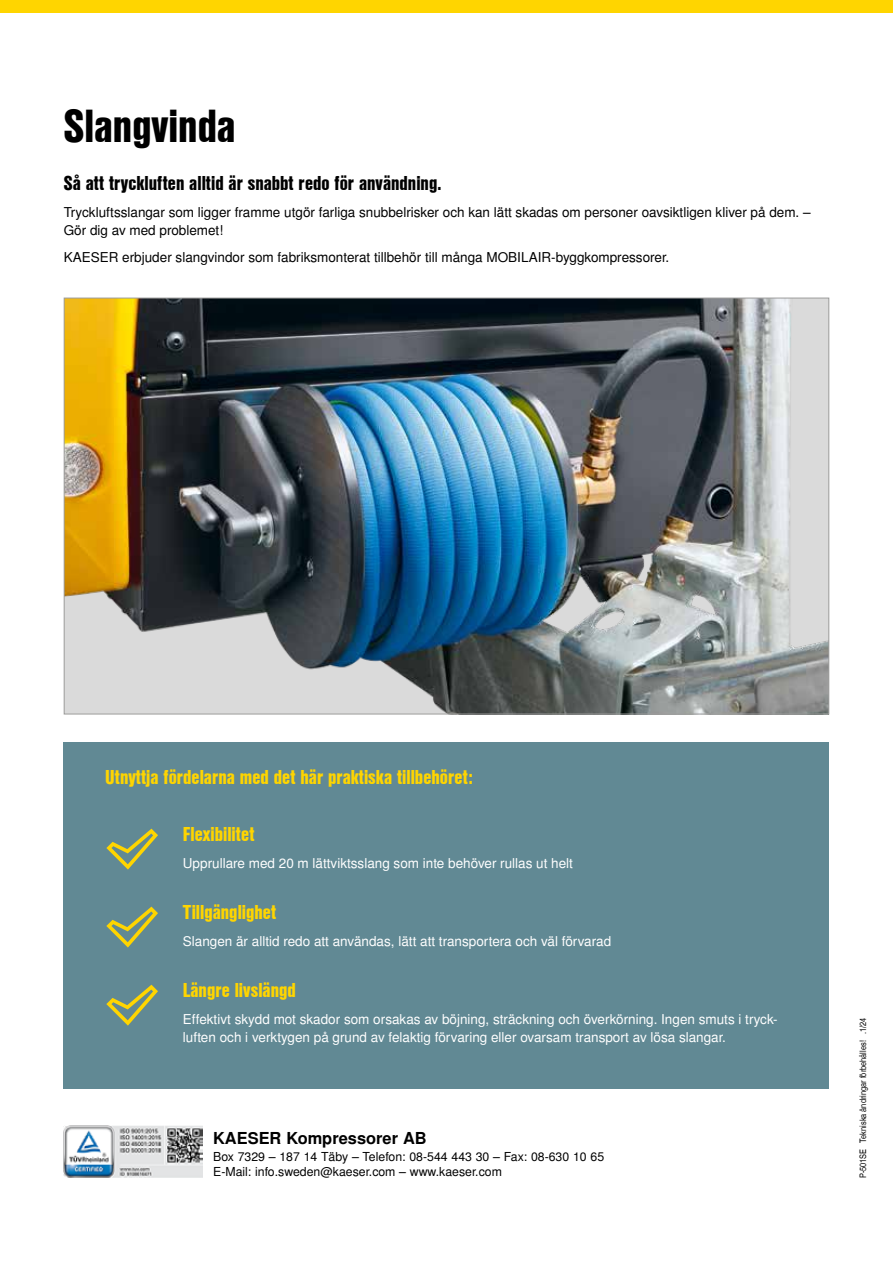
<style>
.page{position:relative;width:893px;height:1263px;background:#fff}
.page>*{position:absolute;margin:0;border:0;box-sizing:border-box;transform-origin:0 0}
.t1{font:45px "Nimbus San L Bla Con";color:#000}
.t2{font:19.5px "Nimbus San L Bla Con";color:#ffd500}
.t3{font:19.5px "Nimbus San L Bla Con";color:#000}
.t4{font:700 16.35px "Nimbus San L";color:#000}
.t5{font:13.5px/18px "Nimbus San L";color:#fff}
.t6{font:13.5px/18px "Nimbus San L";color:#000}
.t7{font:12.3px/14.7px "Nimbus San L";color:#000}
.t8{font:9px "Nimbus San L Reg Con";color:#000}
</style>
<div class="page">
<div style="left:64px;top:742px;width:765px;height:347px;background:#618994"></div>
<div style="left:0;top:0;width:893px;height:13px;background:#ffd500"></div>
<img style="left:64px;top:1126px;width:139px;height:51px">
<img style="left:66px;top:300px;width:761px;height:412px">
<svg style="left:106px;top:829px;width:52px;height:40px"></svg>
<svg style="left:106px;top:906px;width:52px;height:41px"></svg>
<svg style="left:106px;top:985px;width:52px;height:41px"></svg>
<h1 class="t1" style="left:64px;top:92px;width:173px">Slangvinda</h1>
<h2 class="t3" style="left:64px;top:169px;width:379px">Så att tryckluften alltid är snabbt redo för användning.</h2>
<p class="t6" style="left:64px;top:204px;width:748px">Tryckluftsslangar som ligger framme utgör farliga snubbelrisker och kan lätt skadas om personer oavsiktligen kliver på dem. –<br>Gör dig av med problemet!</p>
<p class="t6" style="left:64px;top:249px;width:607px">KAESER erbjuder slangvindor som fabriksmonterat tillbehör till många MOBILAIR-byggkompressorer.</p>
<h2 class="t2" style="left:105px;top:763px;width:369px">Utnyttja fördelarna med det här praktiska tillbehöret:</h2>
<h2 class="t2" style="left:183px;top:820px;width:73px">Flexibilitet</h2>
<p class="t5" style="left:183px;top:855px;width:392px">Upprullare med 20 m lättviktsslang som inte behöver rullas ut helt</p>
<h2 class="t2" style="left:183px;top:898px;width:95px">Tillgänglighet</h2>
<p class="t5" style="left:183px;top:933px;width:430px">Slangen är alltid redo att användas, lätt att transportera och väl förvarad</p>
<h2 class="t2" style="left:183px;top:976px;width:115px">Längre livslängd</h2>
<p class="t5" style="left:183px;top:1011px;width:596px">Effektivt skydd mot skador som orsakas av böjning, sträckning och överkörning. Ingen smuts i tryck&shy;luften och i verktygen på grund av felaktig förvaring eller ovarsam transport av lösa slangar.</p>
<p class="t4" style="left:213px;top:1128px;width:215px">KAESER Kompressorer AB</p>
<p class="t7" style="left:213px;top:1149px;width:393px">Box 7329 – 187 14 Täby – Telefon: 08-544 443 30 – Fax: 08-630 10 65<br>E-Mail: info.sweden@kaeser.com – www.kaeser.com</p>
<p class="t8" style="left:857px;top:1178px;width:162px;rotate:-90deg">P-501SE Tekniska ändringar förbehålles! .1/24</p>
</div>
